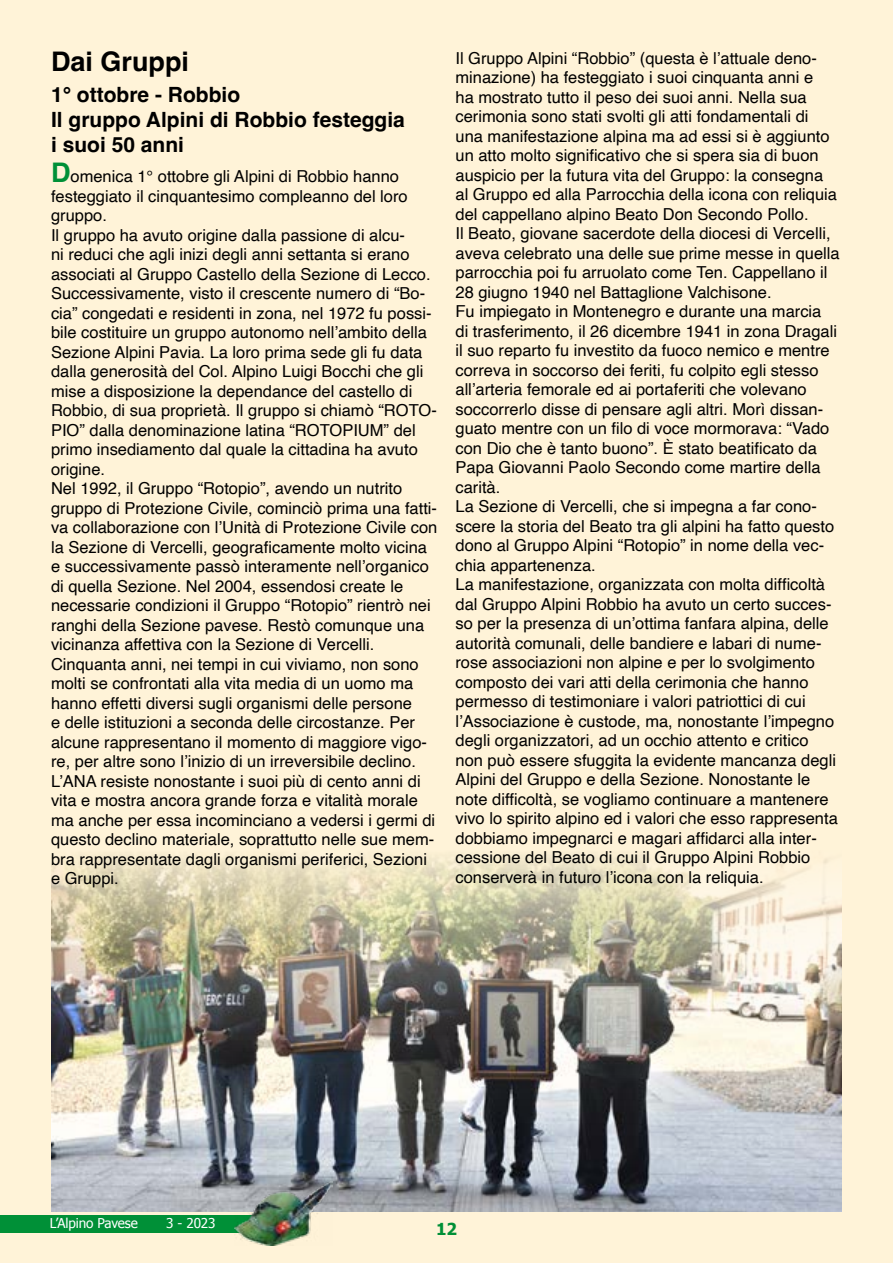
<style>
.page{position:relative;width:893px;height:1263px;background:#fff3d8}
.page>*{position:absolute;margin:0;border:0;box-sizing:border-box;transform-origin:0 0}
.t1{font:700 27px "Helvetica";color:#000}
.t2{font:700 21px/25.2px "Helvetica";color:#000}
.t3{font:16.5px/19.5px "Helvetica";color:#000}
.t4{font:700 16.5px "Tahoma";color:#009037}
.t5{font:13.5px "Tahoma";letter-spacing:-.01em;color:#fff}
.s1{font-weight:700;font-size:27px;color:#009037}
</style>
<div class="page">
<img style="left:51px;top:855px;width:791px;height:357px">
<div style="left:0;top:1216px;width:291px;height:17px;background:#009037"></div>
<img style="left:234px;top:1181px;width:99px;height:65px">
<h1 class="t1" style="left:51px;top:45px;width:140px">Dai Gruppi</h1>
<p class="t2" style="left:51px;top:84px;width:355px">1° ottobre - Robbio<br>Il gruppo Alpini di Robbio festeggia i suoi 50 anni</p>
<p class="t3" style="left:51px;top:167px;width:388px"><span class="s1">D</span>omenica 1° ottobre gli Alpini di Robbio hanno festeggiato il cinquantesimo compleanno del loro gruppo.<br>Il gruppo ha avuto origine dalla passione di alcu-<br>ni reduci che agli inizi degli anni settanta si erano associati al Gruppo Castello della Sezione di Lecco.<br>Successivamente, visto il crescente numero di “Bo&shy;cia” congedati e residenti in zona, nel 1972 fu possi&shy;bile costituire un gruppo autonomo nell’ambito della Sezione Alpini Pavia. La loro prima sede gli fu data dalla generosità del Col. Alpino Luigi Bocchi che gli mise a disposizione la dependance del castello di Robbio, di sua proprietà. Il gruppo si chiamò “ROTO-PIO” dalla denominazione latina “ROTOPIUM” del primo insediamento dal quale la cittadina ha avuto origine.<br>Nel 1992, il Gruppo “Rotopio”, avendo un nutrito gruppo di Protezione Civile, cominciò prima una fatti&shy;va collaborazione con l’Unità di Protezione Civile con la Sezione di Vercelli, geograficamente molto vicina e successivamente passò interamente nell’organico di quella Sezione. Nel 2004, essendosi create le necessarie condizioni il Gruppo “Rotopio” rientrò nei ranghi della Sezione pavese. Restò comunque una vicinanza affettiva con la Sezione di Vercelli.<br>Cinquanta anni, nei tempi in cui viviamo, non sono molti se confrontati alla vita media di un uomo ma hanno effetti diversi sugli organismi delle persone<br>e delle istituzioni a seconda delle circostanze. Per alcune rappresentano il momento di maggiore vigo&shy;re, per altre sono l’inizio di un irreversibile declino.<br>L’ANA resiste nonostante i suoi più di cento anni di vita e mostra ancora grande forza e vitalità morale ma anche per essa incominciano a vedersi i germi di questo declino materiale, soprattutto nelle sue mem&shy;bra rappresentate dagli organismi periferici, Sezioni e Gruppi.</p>
<p class="t3" style="left:455px;top:48px;width:386px">Il Gruppo Alpini “Robbio” (questa è l’attuale deno&shy;minazione) ha festeggiato i suoi cinquanta anni e<br>ha mostrato tutto il peso dei suoi anni. Nella sua cerimonia sono stati svolti gli atti fondamentali di una manifestazione alpina ma ad essi si è aggiunto un atto molto significativo che si spera sia di buon auspicio per la futura vita del Gruppo: la consegna al Gruppo ed alla Parrocchia della icona con reliquia del cappellano alpino Beato Don Secondo Pollo.<br>Il Beato, giovane sacerdote della diocesi di Vercelli, aveva celebrato una delle sue prime messe in quella parrocchia poi fu arruolato come Ten. Cappellano il 28 giugno 1940 nel Battaglione Valchisone.<br>Fu impiegato in Montenegro e durante una marcia<br>di trasferimento, il 26 dicembre 1941 in zona Dragali il suo reparto fu investito da fuoco nemico e mentre correva in soccorso dei feriti, fu colpito egli stesso all’arteria femorale ed ai portaferiti che volevano soccorrerlo disse di pensare agli altri. Morì dissan&shy;guato mentre con un filo di voce mormorava: “Vado con Dio che è tanto buono”. È stato beatificato da Papa Giovanni Paolo Secondo come martire della carità.<br>La Sezione di Vercelli, che si impegna a far cono&shy;scere la storia del Beato tra gli alpini ha fatto questo dono al Gruppo Alpini “Rotopio” in nome della vec&shy;chia appartenenza.<br>La manifestazione, organizzata con molta difficoltà dal Gruppo Alpini Robbio ha avuto un certo succes&shy;so per la presenza di un’ottima fanfara alpina, delle autorità comunali, delle bandiere e labari di nume&shy;rose associazioni non alpine e per lo svolgimento composto dei vari atti della cerimonia che hanno permesso di testimoniare i valori patriottici di cui l’Associazione è custode, ma, nonostante l’impegno degli organizzatori, ad un occhio attento e critico non può essere sfuggita la evidente mancanza degli Alpini del Gruppo e della Sezione. Nonostante le note difficoltà, se vogliamo continuare a mantenere vivo lo spirito alpino ed i valori che esso rappresenta dobbiamo impegnarci e magari affidarci alla inter&shy;cessione del Beato di cui il Gruppo Alpini Robbio conserverà in futuro l’icona con la reliquia.</p>
<p class="t5" style="left:50px;top:1214px;width:89px">L’Alpino Pavese</p>
<p class="t5" style="left:166px;top:1214px;width:51px">3 - 2023</p>
<p class="t4" style="left:436px;top:1217px;width:22px">12</p>
</div>
